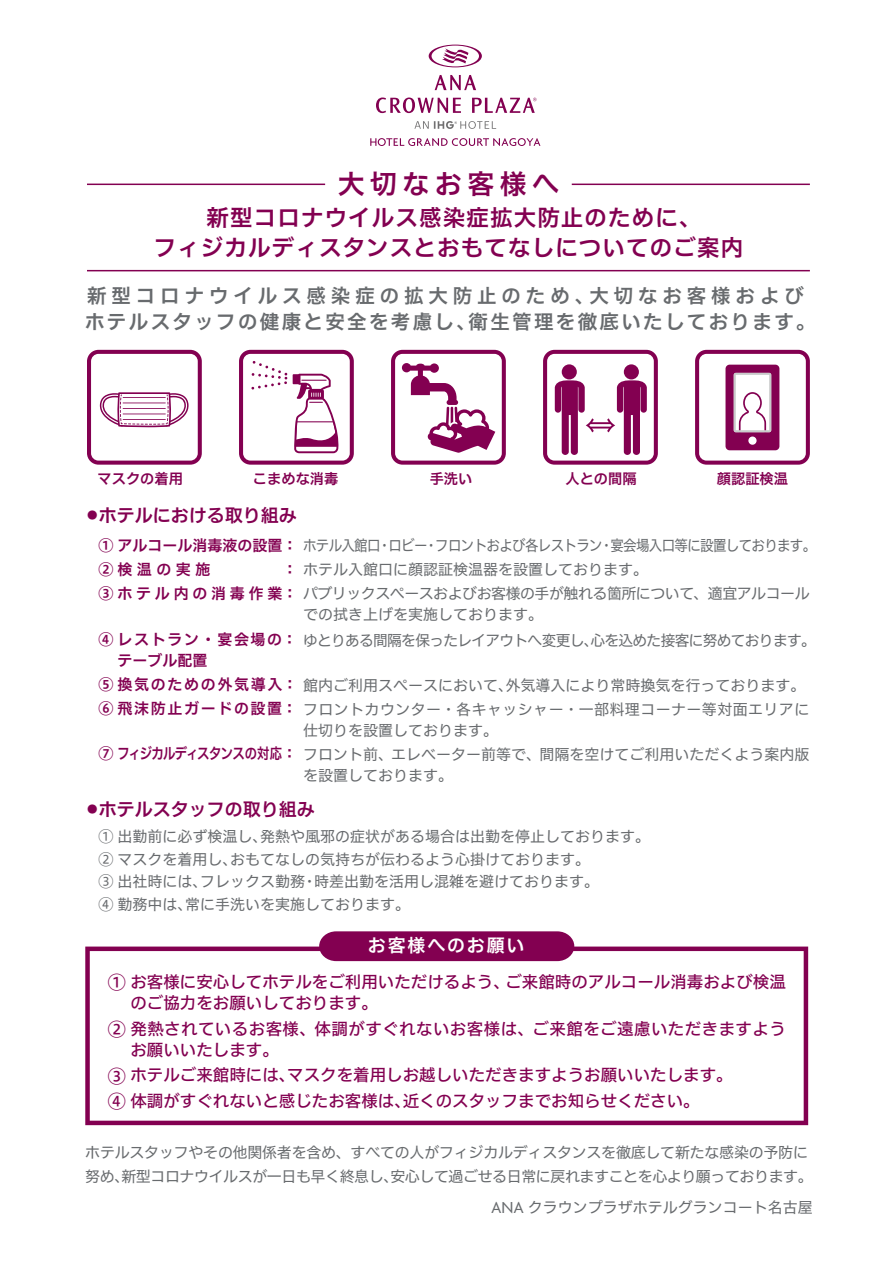
<style>
.page{position:relative;width:893px;height:1263px;background:#fff}
.page>*{position:absolute;margin:0;border:0;box-sizing:border-box;transform-origin:0 0}
.t1{font:27px "Hiragino UD Sans F Std W6";letter-spacing:.2em;color:#830051}
.t2{font:22.5px/30px "Hiragino UD Sans F Std W6";letter-spacing:.05em;color:#830051;text-align:center}
.t3{font:19.5px/25.5px "Hiragino UD Sans F Std W6";letter-spacing:.12em;color:#686b6e}
.t4{font:18px "Hiragino UD Sans F Std W6";color:#830051}
.t5{font:18px "Hiragino UD Sans F Std W6";letter-spacing:.1em;color:#fff}
.t6{font:16.5px/21px "Hiragino UD Sans F Std W5";color:#830051}
.t7{font:16.5px/21px "Hiragino UD Sans F Std W5";letter-spacing:.025em;color:#830051}
.t8{font:15px/24px "Hiragino UD Sans F Std W4";color:#686b6e}
.t9{font:15px/25.5px "Hiragino UD Sans F Std W4";letter-spacing:-.045em;color:#686b6e}
.t10{font:15px "Hiragino UD Sans F Std W4";letter-spacing:-.05em;color:#686b6e;scale:.9 1}
.t11{font:15px "Hiragino UD Sans F Std W4";letter-spacing:-.035em;color:#686b6e}
.t12{font:15px "Hiragino UD Sans F Std W6";letter-spacing:.13em;color:#830051}
.t13{font:14.25px "Hiragino UD Sans F Std W6";color:#830051}
.s1{font-family:"Hiragino UD Sans F Std W6";color:#830051}
.s2{font-size:18px}
.s3{font-family:"Agenda";font-size:17.25px}
</style>
<div class="page">
<svg style="left:429px;top:45px;width:53px;height:22px"></svg>
<svg style="left:435px;top:75px;width:41px;height:15px"></svg>
<svg style="left:376px;top:98px;width:85px;height:15px"></svg>
<svg style="left:472px;top:98px;width:64px;height:15px"></svg>
<svg style="left:414px;top:121px;width:82px;height:8px"></svg>
<svg style="left:370px;top:138px;width:170px;height:8px"></svg>
<hr style="left:87px;top:184px;width:238px;height:1px;background:#830051">
<hr style="left:87px;top:270px;width:723px;height:1px;background:#830051">
<hr style="left:572px;top:184px;width:238px;height:1px;background:#830051">
<svg style="left:87px;top:350px;width:115px;height:115px"></svg>
<hr style="left:123px;top:397px;width:43px;height:1px;background:#830051">
<hr style="left:123px;top:402px;width:43px;height:1px;background:#830051">
<hr style="left:123px;top:408px;width:43px;height:1px;background:#830051">
<hr style="left:123px;top:414px;width:43px;height:1px;background:#830051">
<hr style="left:123px;top:419px;width:43px;height:1px;background:#830051">
<svg style="left:239px;top:350px;width:115px;height:115px"></svg>
<svg style="left:391px;top:350px;width:115px;height:115px"></svg>
<svg style="left:543px;top:350px;width:115px;height:115px"></svg>
<svg style="left:85px;top:946px;width:723px;height:179px"></svg>
<div style="left:319px;top:931px;width:255px;height:30px;background:#830051"></div>
<svg style="left:695px;top:350px;width:115px;height:115px"></svg>
<h1 class="t1" style="left:338px;top:163px;width:223px">大切なお客様へ</h1>
<h2 class="t2" style="left:154px;top:201px;width:591px">新型コロナウイルス感染症拡大防止のために、<br>フィジカルディスタンスとおもてなしについてのご案内</h2>
<h3 class="t3" style="left:85px;top:282px;width:732px">新型コロナウイルス感染症の拡大防止のため、大切なお客様およびホテルスタッフの健康と安全を考慮し、衛生管理を徹底いたしております。</h3>
<p class="t13" style="left:98px;top:468px;width:87px">マスクの着用</p>
<p class="t13" style="left:253px;top:468px;width:87px">こまめな消毒</p>
<p class="t13" style="left:430px;top:468px;width:44px">手洗い</p>
<p class="t13" style="left:565px;top:468px;width:73px">人との間隔</p>
<p class="t4" style="left:87px;top:501px;width:211px"><sup>●</sup>ホテルにおける取り組み</p>
<p class="t13" style="left:717px;top:468px;width:73px">顔認証検温</p>
<p class="t10" style="left:98px;top:534px;width:799px"><span class="s1">① アルコール消毒液の設置：</span>ホテル入館口・ロビー・フロントおよび各レストラン・宴会場入口等に設置しております。</p>
<p class="t8" style="left:282px;top:556px;width:367px"><span class="s1">：</span>ホテル入館口に顔認証検温器を設置しております。</p>
<p class="t11" style="left:99px;top:582px;width:713px"><span class="s1">③ ホテル内の消毒作業：</span>パブリックスペースおよびお客様の手が触れる箇所について、適宜アルコール</p>
<p class="t9" style="left:99px;top:601px;width:719px;text-indent:204px">での拭き上げを実施しております。<br><span class="s1">④ レストラン・宴会場の：</span>ゆとりある間隔を保ったレイアウトへ変更し、心を込めた接客に努めております。</p>
<p class="t8" style="left:99px;top:672px;width:712px"><span class="s1">⑤ 換気のための外気導入：</span>館内ご利用スペースにおいて、外気導入により常時換気を行っております。<br><span class="s1">⑥ 飛沫防止ガードの設置：</span>フロントカウンター・各キャッシャー・一部料理コーナー等対面エリアに</p>
<p class="t8" style="left:99px;top:717px;width:712px;text-indent:204px">仕切りを設置しております。<br><span class="s1">⑦ フィジカルディスタンスの対応：</span>フロント前、エレベーター前等で、間隔を空けてご利用いただくよう案内版</p>
<p class="t8" style="left:303px;top:762px;width:151px">を設置しております。</p>
<p class="t12" style="left:99px;top:558px;width:113px">②検温の実施</p>
<p class="t12" style="left:117px;top:649px;width:92px">テーブル配置</p>
<p class="t4" style="left:87px;top:796px;width:229px"><sup>●</sup>ホテルスタッフの取り組み</p>
<p class="t8" style="left:98px;top:824px;width:553px;line-height:22.5px">① 出勤前に必ず検温し、発熱や風邪の症状がある場合は出勤を停止しております。② マスクを着用し、おもてなしの気持ちが伝わるよう心掛けております。<br>③ 出社時には、フレックス勤務・時差出勤を活用し混雑を避けております。<br>④ 勤務中は、常に手洗いを実施しております。</p>
<p class="t5" style="left:368px;top:931px;width:158px">お客様へのお願い</p>
<p class="t6" style="left:130px;top:971px;width:657px;text-indent:-23px"><span class="s2">①</span> お客様に安心してホテルをご利用いただけるよう、ご来館時のアルコール消毒および検温のご協力をお願いしております。</p>
<p class="t7" style="left:130px;top:1017px;width:657px;text-indent:-23px"><span class="s2">②</span> 発熱されているお客様、体調がすぐれないお客様は、ご来館をご遠慮いただきますようお願いいたします。</p>
<p class="t6" style="left:108px;top:1061px;width:626px;line-height:25.5px"><span class="s2">③</span> ホテルご来館時には、マスクを着用しお越しいただきますようお願いいたします。<br><span class="s2">④</span> 体調がすぐれないと感じたお客様は、近くのスタッフまでお知らせください。</p>
<p class="t8" style="left:85px;top:1139px;width:729px">ホテルスタッフやその他関係者を含め、すべての人がフィジカルディスタンスを徹底して新たな感染の予防に努め、新型コロナウイルスが一日も早く終息し、安心して過ごせる日常に戻れますことを心より願っております。</p>
<p class="t8" style="left:491px;top:1194px;width:323px"><span class="s3">ANA</span> クラウンプラザホテルグランコート名古屋</p>
</div>
